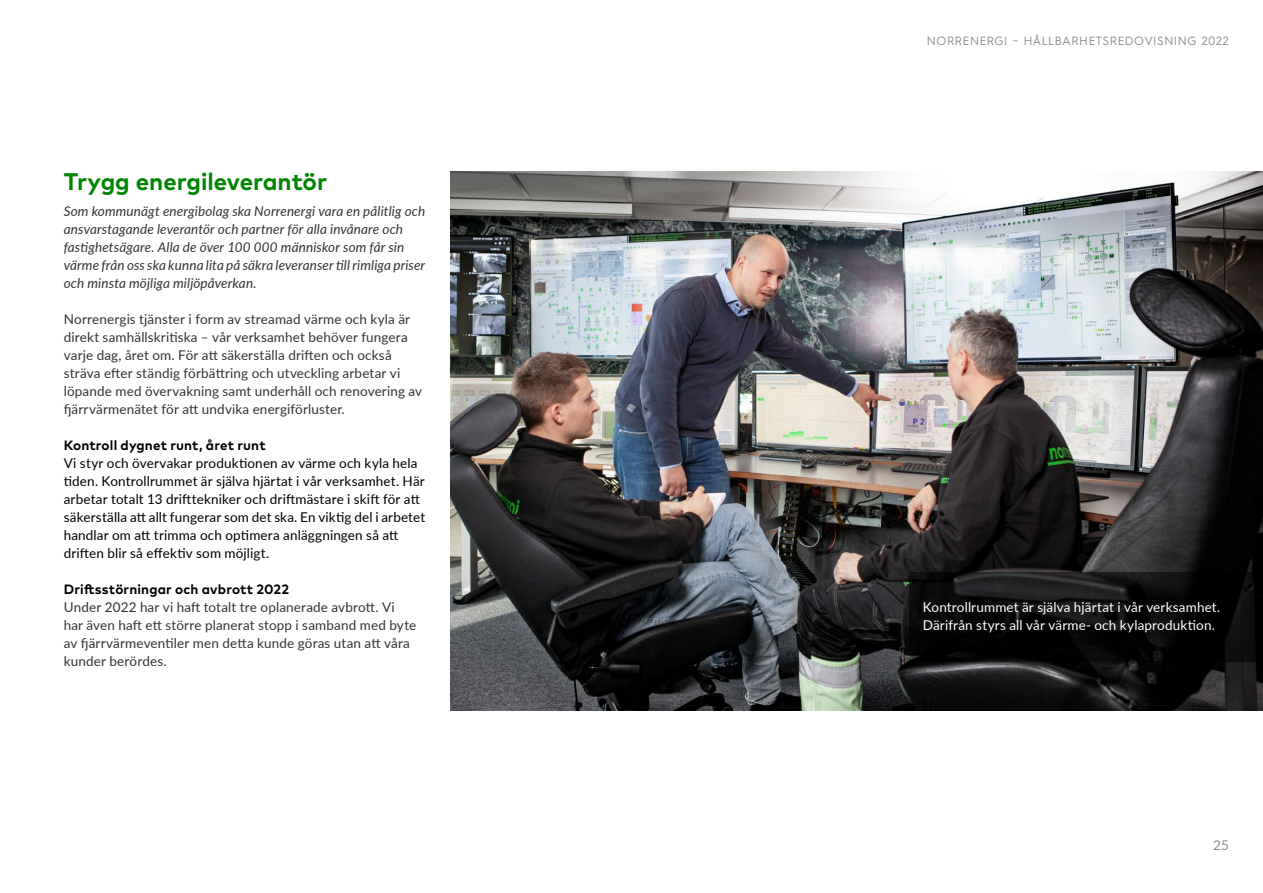
<style>
.page{position:relative;width:1263px;height:893px;background:#fff}
.page>*{position:absolute;margin:0;border:0;box-sizing:border-box;transform-origin:0 0}
.Rubrik_2_gron{font:700 24px "Mark W1 G";color:#008500}
.Brödtext{font:13.5px/18px "Lato";letter-spacing:.01em;color:#333}
.Brödtext-2{font:13.5px/18px "Lato";letter-spacing:.01em;color:#000}
.Brödtext-3{font:italic 13.5px/18px "Lato";letter-spacing:.01em;color:#333}
.Brödtext-4{font:13.5px/18px "Lato";letter-spacing:.01em;color:#fff}
.Mellanrub_Mark_W1G_9{font:700 13.5px "Mark W1 G";letter-spacing:.01em;color:#000}
.t1{font:13.5px "Lato";color:#928d88}
.t2{font:12px "Hurme Geometric Sans 3";letter-spacing:.05em;color:#928d88}
</style>
<div class="page">
<img style="left:451px;top:171px;width:812px;height:540px">
<svg style="left:909px;top:572px;width:354px;height:90px;fill:#060606"></svg>
<p class="t2" style="left:927px;top:33px;width:304px">NORRENERGI – HÅLLBARHETSREDOVISNING 2022</p>
<p class="Rubrik_2_gron" style="left:64px;top:163px;width:265px">Trygg energileverantör</p>
<p class="Brödtext-3" style="left:64px;top:202px;width:363px">Som kommunägt energibolag ska Norrenergi vara en pålitlig och ansvarstagande leverantör och partner för alla invånare och fastighetsägare. Alla de över 100 000 människor som får sin värme från oss ska kunna lita på säkra leveranser till rimliga priser och minsta möjliga miljöpåverkan.</p>
<p class="Brödtext" style="left:64px;top:310px;width:360px">Norrenergis tjänster i form av streamad värme och kyla är direkt samhällskritiska – vår verksamhet behöver fungera varje dag, året om. För att säkerställa driften och också sträva efter ständig förbättring och utveckling arbetar vi löpande med övervakning samt underhåll och renovering av fjärrvärmenätet för att undvika energiförluster.</p>
<p class="Mellanrub_Mark_W1G_9" style="left:64px;top:435px;width:203px">Kontroll dygnet runt, året runt</p>
<p class="Brödtext-2" style="left:64px;top:454px;width:363px">Vi styr och övervakar produktionen av värme och kyla hela tiden. Kontrollrummet är själva hjärtat i vår verksamhet. Här arbetar totalt 13 drifttekniker och driftmästare i skift för att säkerställa att allt fungerar som det ska. En viktig del i arbetet handlar om att trimma och optimera anläggningen så att driften blir så effektiv som möjligt.</p>
<p class="Mellanrub_Mark_W1G_9" style="left:64px;top:579px;width:227px">Driftsstörningar och avbrott 2022</p>
<p class="Brödtext" style="left:64px;top:598px;width:354px">Under 2022 har vi haft totalt tre oplanerade avbrott. Vi har även haft ett större planerat stopp i samband med byte av fjärrvärmeventiler men detta kunde göras utan att våra kunder berördes.</p>
<p class="Brödtext-4" style="left:923px;top:598px;width:299px">Kontrollrummet är själva hjärtat i vår verksamhet.<br>Därifrån styrs all vår värme- och kylaproduktion.</p>
<p class="t1" style="left:1213px;top:835px;width:17px">25</p>
</div>
